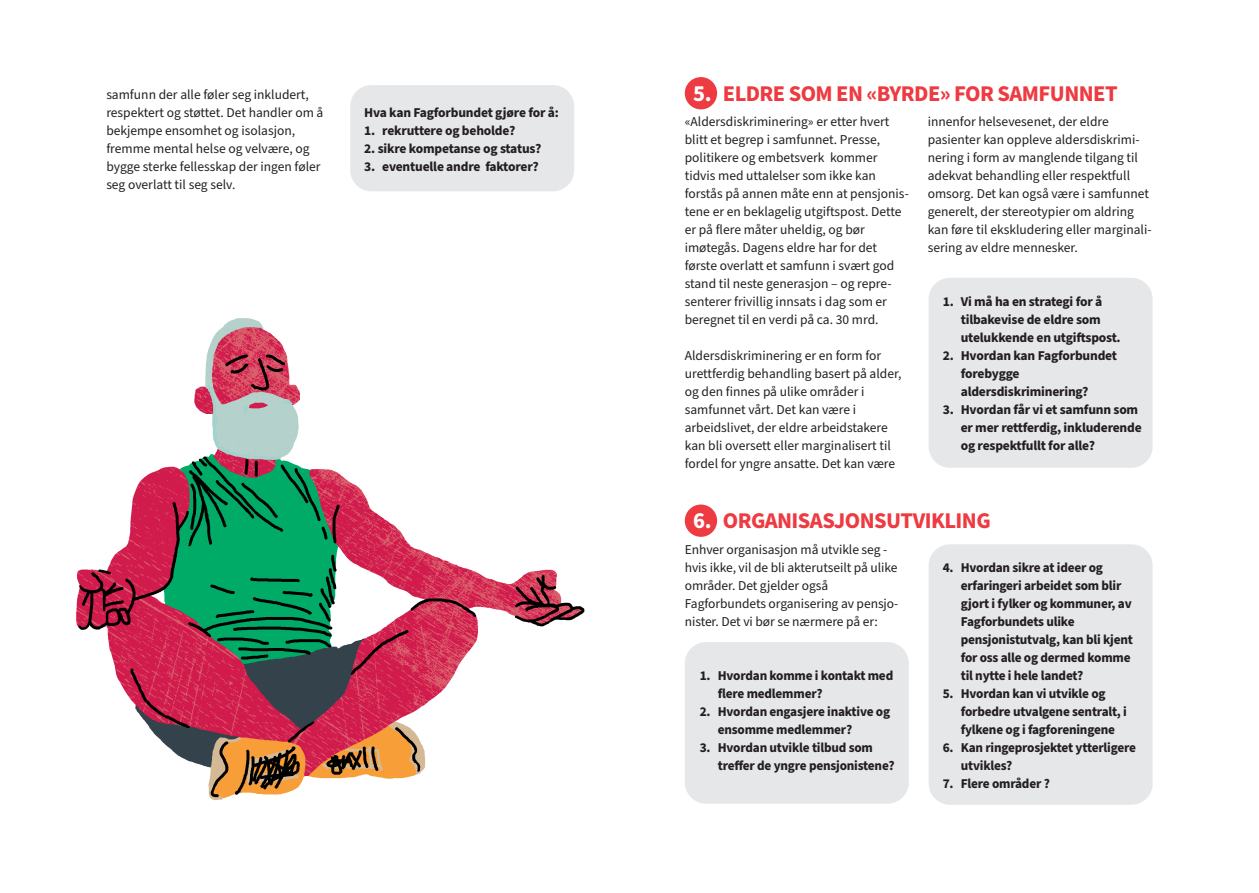
<style>
.page{position:relative;width:1259px;height:893px;background:#fff}
.page>*{position:absolute;margin:0;border:0;box-sizing:border-box;transform-origin:0 0}
.Mellomtittel{font:700 22.5px "Source Sans Pro";letter-spacing:-.025em;color:#ee3a41}
.Brødtekst{font:13.5px/18px "Source Sans Pro";color:#231f20}
.Tittel_liten{font:700 13.5px/18px "Source Sans Pro";letter-spacing:-.015em;color:#231f20}
.s1{color:#fff}
</style>
<div class="page">
<div style="left:685px;top:77px;width:32px;height:32px;background:#ee3a41;border-radius:50%"></div>
<div style="left:685px;top:504px;width:32px;height:33px;background:#ee3a41;border-radius:50%"></div>
<div style="left:928px;top:278px;width:224px;height:190px;background:#e6e7e9;border-radius:21px"></div>
<div style="left:928px;top:544px;width:224px;height:261px;background:#e6e7e9;border-radius:21px"></div>
<div style="left:685px;top:642px;width:224px;height:162px;background:#e6e7e9;border-radius:21px"></div>
<div style="left:350px;top:85px;width:224px;height:106px;background:#e6e7e9;border-radius:21px"></div>
<img style="left:76px;top:318px;width:509px;height:483px">
<p class="Brødtekst" style="left:106px;top:86px;width:218px">samfunn der alle føler seg inkludert, respektert og støttet. Det handler om å bekjempe ensomhet og isolasjon, fremme mental helse og velvære, og bygge sterke fellesskap der ingen føler seg overlatt til seg selv.</p>
<p class="Tittel_liten" style="left:364px;top:104px;width:196px">Hva kan Fagforbundet gjøre for å:</p>
<p class="Tittel_liten" style="left:364px;top:122px;width:153px">1. rekruttere og beholde?</p>
<p class="Tittel_liten" style="left:364px;top:140px;width:179px">2. sikre kompetanse og status?</p>
<p class="Tittel_liten" style="left:364px;top:158px;width:176px">3. eventuelle andre faktorer?</p>
<p class="Mellomtittel" style="left:693px;top:78px;width:426px"><span class="s1">5.</span> ELDRE SOM EN «BYRDE» FOR SAMFUNNET</p>
<p class="Brødtekst" style="left:685px;top:113px;width:226px">«Aldersdiskriminering» er etter hvert blitt et begrep i samfunnet. Presse, politikere og embetsverk kommer tidvis med uttalelser som ikke kan forstås på annen måte enn at pensjonis&shy;tene er en beklagelig utgiftspost. Dette er på flere måter uheldig, og bør imøtegås. Dagens eldre har for det første overlatt et samfunn i svært god stand til neste generasjon – og repre&shy;senterer frivillig innsats i dag som er beregnet til en verdi på ca. 30 mrd.</p>
<p class="Brødtekst" style="left:685px;top:347px;width:218px">Aldersdiskriminering er en form for urettferdig behandling basert på alder, og den finnes på ulike områder i samfunnet vårt. Det kan være i arbeidslivet, der eldre arbeidstakere kan bli oversett eller marginalisert til fordel for yngre ansatte. Det kan være</p>
<p class="Brødtekst" style="left:927px;top:113px;width:225px">innenfor helsevesenet, der eldre pasienter kan oppleve aldersdiskrimi&shy;nering i form av manglende tilgang til adekvat behandling eller respektfull omsorg. Det kan også være i samfunnet generelt, der stereotypier om aldring kan føre til ekskludering eller marginali&shy;sering av eldre mennesker.</p>
<p class="Tittel_liten" style="left:960px;top:293px;width:161px;text-indent:-18px">1. Vi må ha en strategi for å tilbakevise de eldre som utelukkende en utgiftspost.</p>
<p class="Tittel_liten" style="left:960px;top:347px;width:158px;text-indent:-18px">2. Hvordan kan Fagforbundet forebygge aldersdiskriminering?</p>
<p class="Tittel_liten" style="left:960px;top:401px;width:182px;text-indent:-18px">3. Hvordan får vi et samfunn som er mer rettferdig, inkluderende og respektfullt for alle?</p>
<p class="Mellomtittel" style="left:693px;top:505px;width:299px"><span class="s1">6.</span> ORGANISASJONSUTVIKLING</p>
<p class="Brødtekst" style="left:685px;top:541px;width:215px">Enhver organisasjon må utvikle seg - hvis ikke, vil de bli akterutseilt på ulike områder. Det gjelder også Fagforbundets organisering av pensjo&shy;nister. Det vi bør se nærmere på er:</p>
<p class="Tittel_liten" style="left:960px;top:558px;width:174px;text-indent:-18px">4. Hvordan sikre at ideer og erfaringeri arbeidet som blir gjort i fylker og kommuner, av<br>Fagforbundets ulike pensjonistutvalg, kan bli kjent for oss alle og dermed komme til nytte i hele landet?</p>
<p class="Tittel_liten" style="left:960px;top:684px;width:168px;text-indent:-18px">5. Hvordan kan vi utvikle og forbedre utvalgene sentralt, i fylkene og i fagforeningene</p>
<p class="Tittel_liten" style="left:960px;top:738px;width:177px;text-indent:-18px">6. Kan ringeprosjektet ytterligere utvikles?</p>
<p class="Tittel_liten" style="left:942px;top:774px;width:109px">7. Flere områder ?</p>
<p class="Tittel_liten" style="left:718px;top:666px;width:177px;text-indent:-18px">1. Hvordan komme i kontakt med flere medlemmer?</p>
<p class="Tittel_liten" style="left:718px;top:702px;width:174px;text-indent:-18px">2. Hvordan engasjere inaktive og ensomme medlemmer?</p>
<p class="Tittel_liten" style="left:718px;top:738px;width:178px;text-indent:-18px">3. Hvordan utvikle tilbud som treffer de yngre pensjonistene?</p>
</div>
